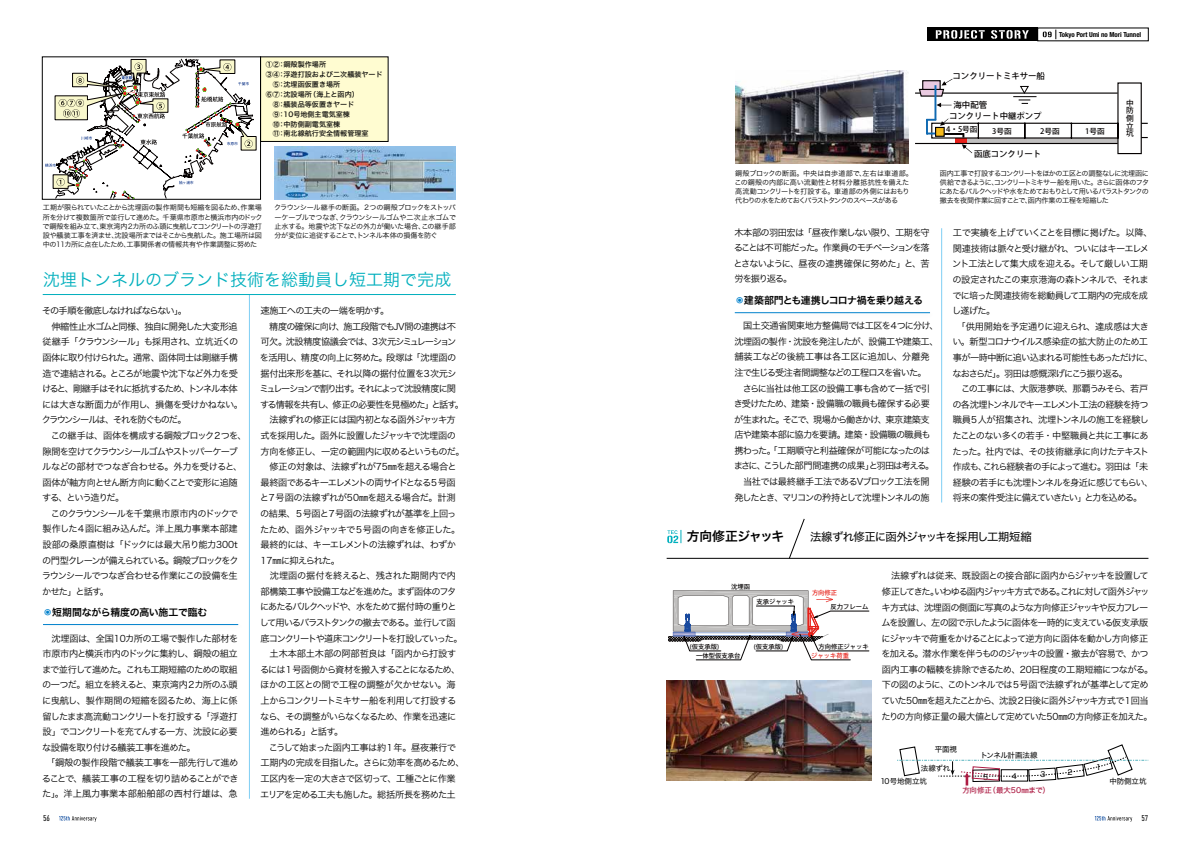
<style>
.page{position:relative;width:1191px;height:842px;background:#fff}
.page>*{position:absolute;margin:0;border:0;box-sizing:border-box;transform-origin:0 0}
.t1{font:17px "Hira Kaku Std W3";color:#00afbd}
.t2{font:12.8px "Hira Kaku Std W6";letter-spacing:-.035em;color:#000}
.t3{font:11.3px "Hira Kaku Std W4";letter-spacing:-.065em;color:#000}
.t4{font:9.9px "Hira Kaku Std W6";letter-spacing:-.065em;color:#000}
.t5{font:9.9px "Hira Kaku Std W6";letter-spacing:-.03em;color:#000}
.t6{font:9.2px/15.6px "Hiragino Sans W3";letter-spacing:-.08em;color:#000}
.t7{font:300 8.5px "DIN Condensed";color:#000}
.t8{font:8.4px/10.9px "Koz Go Pr 6 N Medium 90 pv RKSJ H";letter-spacing:-.005em;color:#040000}
.t9{font:7.6px/7.7px "Koz Go Pr 6 N Medium 90 pv RKSJ H";letter-spacing:.005em;color:#040000;text-align:justify}
.t10{font:7.5px "Hira Kaku Std W4";letter-spacing:-.015em;color:#000}
.t11{font:7.5px "Hira Kaku Std W5";letter-spacing:-.01em;color:#ad1b43}
.t12{font:7.1px/9.2px "Hira Kaku Std W3";letter-spacing:-.05em;color:#000;text-align:justify}
.t13{font:7.1px/9.9px "Hira Kaku Std W5";color:#000}
.t14{font:700 condensed 6.9px "Helvetica Neue";letter-spacing:-.01em;color:#000}
.t15{font:500 6.3px "Koz Go Pro";color:#040000}
.t16{font:500 6.3px "Koz Go Pro";color:#e7211a}
.s1{font-family:"Gothic BBB Pro";font-weight:500;color:#0081cc}
</style>
<div class="page">
<svg style="left:59px;top:816px;width:37px;height:6px"></svg>
<svg style="left:1094px;top:816px;width:38px;height:6px"></svg>
<hr style="left:673px;top:590px;width:135px;height:1px;background:#040000">
<hr style="left:808px;top:590px;width:1px;height:41px;background:#040000">
<svg style="left:668px;top:591px;width:201px;height:69px"></svg>
<img style="left:666px;top:680px;width:205px;height:101px">
<hr style="left:915px;top:93px;width:202px;height:1px;background:#040000">
<hr style="left:915px;top:143px;width:202px;height:1px;background:#040000">
<svg style="left:918px;top:79px;width:229px;height:76px"></svg>
<img style="left:274px;top:147px;width:182px;height:52px">
<div style="left:260px;top:57px;width:128px;height:84px;background:#fffcd1"></div>
<div style="left:260px;top:57px;width:128px;height:85px;border:1px solid #000"></div>
<hr style="left:941px;top:228px;width:1px;height:274px;background:#7ecef4">
<hr style="left:249px;top:294px;width:1px;height:505px;background:#7ecef4">
<div style="left:41px;top:621px;width:203px;height:11px;background:#000;opacity:.3"></div>
<hr style="left:43px;top:624px;width:195px;height:1px;background:#0081cc">
<hr style="left:666px;top:558px;width:482px;height:1px;background:#000">
<svg style="left:788px;top:518px;width:17px;height:41px"></svg>
<hr style="left:43px;top:294px;width:413px;height:1px;background:#00afbd">
<div style="left:926px;top:28px;width:111px;height:13px;background:#000"></div>
<img style="left:735px;top:71px;width:174px;height:92px">
<svg style="left:897px;top:744px;width:251px;height:41px"></svg>
<svg style="left:45px;top:59px;width:211px;height:138px"></svg>
<div style="left:42px;top:57px;width:219px;height:142px;border:1px solid #000"></div>
<div style="left:732px;top:309px;width:204px;height:11px;background:#000;opacity:.3"></div>
<hr style="left:735px;top:312px;width:195px;height:1px;background:#0081cc">
<svg style="left:667px;top:530px;width:15px;height:13px"></svg>
<svg style="left:935px;top:30px;width:93px;height:9px"></svg>
<div style="left:1053px;top:28px;width:8px;height:16px;background:#000;opacity:.3"></div>
<svg style="left:1042px;top:30px;width:14px;height:9px"></svg>
<p class="t13" style="left:266px;top:59px;width:118px">①②：鋼殻製作場所<br>③④：浮遊打設および二次艤装ヤード　⑤：沈埋函仮置き場所<br>⑥⑦：沈設場所（海上と函内）<br>　⑧：艤装品等仮置きヤード<br>　⑨：10号地側主電気室棟<br>　⑩：中防側副電気室棟<br>　⑪：南北線航行安全情報管理室</p>
<p class="t12" style="left:43px;top:203px;width:221px">工期が限られていたことから沈埋函の製作期間も短縮を図るため、作業場所を分けて複数箇所で並行して進めた。千葉県市原市と横浜市内のドックで鋼殻を組み立て、東京湾内２カ所のふ頭に曳航してコンクリートの浮遊打設や艤装工事を済ませ、沈設場所まではそこから曳航した。施工場所は図中の11カ所に点在したため、工事関係者の情報共有や作業調整に努めた</p>
<p class="t12" style="left:274px;top:203px;width:183px">クラウンシール継手の断面。２つの鋼殻ブロックをストッパーケーブルでつなぎ、クラウンシールゴムや二次止水ゴムで止水する。地震や沈下などの外力が働いた場合、この継手部分が変位に追従することで、トンネル本体の損傷を防ぐ</p>
<h1 class="t1" style="left:43px;top:267px;width:410px">沈埋トンネルのブランド技術を総動員し短工期で完成</h1>
<p class="t6" style="left:42px;top:302px;width:206px">その手順を徹底しなければならない」。<br>　伸縮性止水ゴムと同様、独自に開発した大変形追従継手「クラウンシール」も採用され、立坑近くの函体に取り付けられた。通常、函体同士は剛継手構造で連結される。ところが地震や沈下など外力を受けると、剛継手はそれに抵抗するため、トンネル本体には大きな断面力が作用し、損傷を受けかねない。クラウンシールは、それを防ぐものだ。<br>　この継手は、函体を構成する鋼殻ブロック２つを、隙間を空けてクラウンシールゴムやストッパーケーブルなどの部材でつなぎ合わせる。外力を受けると、函体が軸方向とせん断方向に動くことで変形に追随する、という造りだ。<br>　このクラウンシールを千葉県市原市内のドックで製作した４函に組み込んだ。洋上風力事業本部建設部の桑原直樹は「ドックには最大吊り能力300tの門型クレーンが備えられている。鋼殻ブロックをクラウンシールでつなぎ合わせる作業にこの設備を生かせた」と話す。</p>
<p class="t6" style="left:42px;top:630px;width:198px">　沈埋函は、全国10カ所の工場で製作した部材を市原市内と横浜市内のドックに集約し、鋼殻の組立まで並行して進めた。これも工期短縮のための取組の一つだ。組立を終えると、東京湾内２カ所のふ頭に曳航し、製作期間の短縮を図るため、海上に係留したまま高流動コンクリートを打設する「浮遊打設」でコンクリートを充てんする一方、沈設に必要な設備を取り付ける艤装工事を進めた。<br>　「鋼殻の製作段階で艤装工事を一部先行して進めることで、艤装工事の工程を切り詰めることができた」。洋上風力事業本部船舶部の西村行雄は、急</p>
<p class="t5" style="left:43px;top:605px;width:166px"><span class="s1">◉</span>短期間ながら精度の高い施工で臨む</p>
<p class="t6" style="left:259px;top:302px;width:207px">速施工への工夫の一端を明かす。<br>　精度の確保に向け、施工段階でもJV間の連携は不可欠。沈設精度協議会では、３次元シミュレーションを活用し、精度の向上に努めた。段塚は「沈埋函の据付出来形を基に、それ以降の据付位置を３次元シミュレーションで割り出す。それによって沈設精度に関する情報を共有し、修正の必要性を見極めた」と話す。　法線ずれの修正には国内初となる函外ジャッキ方式を採用した。函外に設置したジャッキで沈埋函の方向を修正し、一定の範囲内に収めるというものだ。　修正の対象は、法線ずれが75㎜を超える場合と最終函であるキーエレメントの両サイドとなる５号函と７号函の法線ずれが50㎜を超える場合だ。計測の結果、５号函と７号函の法線ずれが基準を上回ったため、函外ジャッキで５号函の向きを修正した。最終的には、キーエレメントの法線ずれは、わずか<br>17㎜に抑えられた。<br>　沈埋函の据付を終えると、残された期間内で内部構築工事や設備工などを進めた。まず函体のフタにあたるバルクヘッドや、水をためて据付時の重りとして用いるバラストタンクの撤去である。並行して函底コンクリートや道床コンクリートを打設していった。　土木本部土木部の阿部哲良は「函内から打設するには１号函側から資材を搬入することになるため、ほかの工区との間で工程の調整が欠かせない。海上からコンクリートミキサー船を利用して打設するなら、その調整がいらなくなるため、作業を迅速に進められる」と話す。<br>　こうして始まった函内工事は約１年。昼夜兼行で工期内の完成を目指した。さらに効率を高めるため、工区内を一定の大きさで区切って、工種ごとに作業エリアを定める工夫も施した。総括所長を務めた土</p>
<p class="t14" style="left:1059px;top:30px;width:84px">Tokyo Port Umi no Mori Tunnel</p>
<p class="t12" style="left:734px;top:168px;width:180px;text-align:left">鋼殻ブロックの断面。中央は自歩道部で、左右は車道部。この鋼殻の内部に高い流動性と材料分離抵抗性を備えた高流動コンクリートを打設する。車道部の外側にはおもり代わりの水をためておくバラストタンクのスペースがある</p>
<p class="t8" style="left:952px;top:71px;width:94px">コンクリートミキサー船</p>
<p class="t8" style="left:949px;top:100px;width:94px;text-indent:4px">海中配管<br>コンクリート中継ポンプ</p>
<p class="t8" style="left:974px;top:149px;width:69px">函底コンクリート</p>
<p class="t9" style="left:946px;top:125px;width:33px">4・5号函</p>
<p class="t9" style="left:992px;top:127px;width:21px">3号函</p>
<p class="t9" style="left:1040px;top:127px;width:21px">2号函</p>
<p class="t9" style="left:1085px;top:127px;width:21px">1号函</p>
<p class="t9" style="left:1126px;top:99px;width:9px">中防側立坑</p>
<p class="t12" style="left:939px;top:168px;width:211px">函内工事で打設するコンクリートをほかの工区との調整なしに沈埋函に供給できるように、コンクリートミキサー船を用いた。さらに函体のフタにあたるバルクヘッドや水をためておもりとして用いるバラストタンクの撤去を夜間作業に回すことで、函内作業の工程を短縮した</p>
<p class="t6" style="left:733px;top:224px;width:198px;text-align:justify">木本部の羽田宏は「昼夜作業しない限り、工期を守ることは不可能だった。作業員のモチベーションを落とさないように、昼夜の連携確保に努めた」と、苦労を振り返る。</p>
<p class="t6" style="left:733px;top:317px;width:206px">　国土交通省関東地方整備局では工区を４つに分け、沈埋函の製作・沈設を発注したが、設備工や建築工、舗装工などの後続工事は各工区に追加し、分離発注で生じる受注者間調整などの工程ロスを省いた。<br>　さらに当社は他工区の設備工事も含めて一括で引き受けたため、建築・設備職の職員も確保する必要が生まれた。そこで、現場から働きかけ、東京建築支店や建築本部に協力を要請。建築・設備職の職員も携わった。「工期順守と利益確保が可能になったのはまさに、こうした部門間連携の成果」と羽田は考える。　当社では最終継手工法であるVブロック工法を開発したとき、マリコンの矜持として沈埋トンネルの施</p>
<p class="t4" style="left:734px;top:293px;width:190px"><span class="s1">◉</span>建築部門とも連携しコロナ禍を乗り越える</p>
<p class="t6" style="left:952px;top:224px;width:203px">工で実績を上げていくことを目標に掲げた。以降、関連技術は脈々と受け継がれ、ついにはキーエレメント工法として集大成を迎える。そして厳しい工期の設定されたこの東京港海の森トンネルで、それまでに培った関連技術を総動員して工期内の完成を成し遂げた。<br>　「供用開始を予定通りに迎えられ、達成感は大きい。新型コロナウイルス感染症の拡大防止のため工事が一時中断に追い込まれる可能性もあっただけに、なおさらだ」。羽田は感慨深げにこう振り返る。<br>　この工事には、大阪港夢咲、那覇うみそら、若戸の各沈埋トンネルでキーエレメント工法の経験を持つ職員５人が招集され、沈埋トンネルの施工を経験したことのない多くの若手・中堅職員と共に工事にあたった。社内では、その技術継承に向けたテキスト作成も、これら経験者の手によって進む。羽田は「未経験の若手にも沈埋トンネルを身近に感じてもらい、将来の案件受注に備えていきたい」と力を込める。</p>
<h2 class="t2" style="left:686px;top:527px;width:99px">方向修正ジャッキ</h2>
<p class="t15" style="left:731px;top:582px;width:20px">沈埋函</p>
<p class="t15" style="left:756px;top:598px;width:39px">支承ジャッキ</p>
<p class="t15" style="left:689px;top:643px;width:31px">(仮支承版)</p>
<p class="t15" style="left:754px;top:643px;width:31px">(仮支承版)</p>
<p class="t15" style="left:696px;top:652px;width:46px">一体型仮支承台</p>
<p class="t3" style="left:810px;top:528px;width:223px">法線ずれ修正に函外ジャッキを採用し工期短縮</p>
<p class="t16" style="left:812px;top:589px;width:27px">方向修正</p>
<p class="t15" style="left:830px;top:603px;width:39px">反力フレーム</p>
<p class="t15" style="left:818px;top:643px;width:52px">方向修正ジャッキ</p>
<p class="t16" style="left:811px;top:652px;width:39px">ジャッキ荷重</p>
<p class="t6" style="left:881px;top:567px;width:273px">　法線ずれは従来、既設函との接合部に函内からジャッキを設置して修正してきた。いわゆる函内ジャッキ方式である。これに対して函外ジャッキ方式は、沈埋函の側面に写真のような方向修正ジャッキや反力フレームを設置し、左の図で示したように函体を一時的に支えている仮支承版にジャッキで荷重をかけることによって逆方向に函体を動かし方向修正を加える。潜水作業を伴うもののジャッキの設置・撤去が容易で、かつ函内工事の輻輳を排除できるため、20日程度の工期短縮につながる。下の図のように、このトンネルでは５号函で法線ずれが基準として定めていた50㎜を超えたことから、沈設２日後に函外ジャッキ方式で１回当たりの方向修正量の最大値として定めていた50㎜の方向修正を加えた。</p>
<p class="t10" style="left:934px;top:744px;width:24px">平面視</p>
<p class="t10" style="left:980px;top:750px;width:58px">トンネル計画法線</p>
<p class="t11" style="left:962px;top:784px;width:89px">方向修正（最大50㎜まで）</p>
<p class="t10" style="left:921px;top:762px;width:31px">法線ずれ</p>
<p class="t10" style="left:1096px;top:761px;width:7px">1</p>
<p class="t10" style="left:1012px;top:770px;width:7px">4</p>
<p class="t10" style="left:1040px;top:769px;width:7px">3</p>
<p class="t10" style="left:1067px;top:766px;width:7px">2</p>
<p class="t10" style="left:983px;top:772px;width:7px">5</p>
<p class="t10" style="left:1109px;top:775px;width:38px">中防側立坑</p>
<p class="t10" style="left:880px;top:775px;width:48px">10号地側立坑</p>
<p class="t7" style="left:43px;top:813px;width:8px">56</p>
<p class="t7" style="left:1141px;top:813px;width:8px">57</p>
</div>
